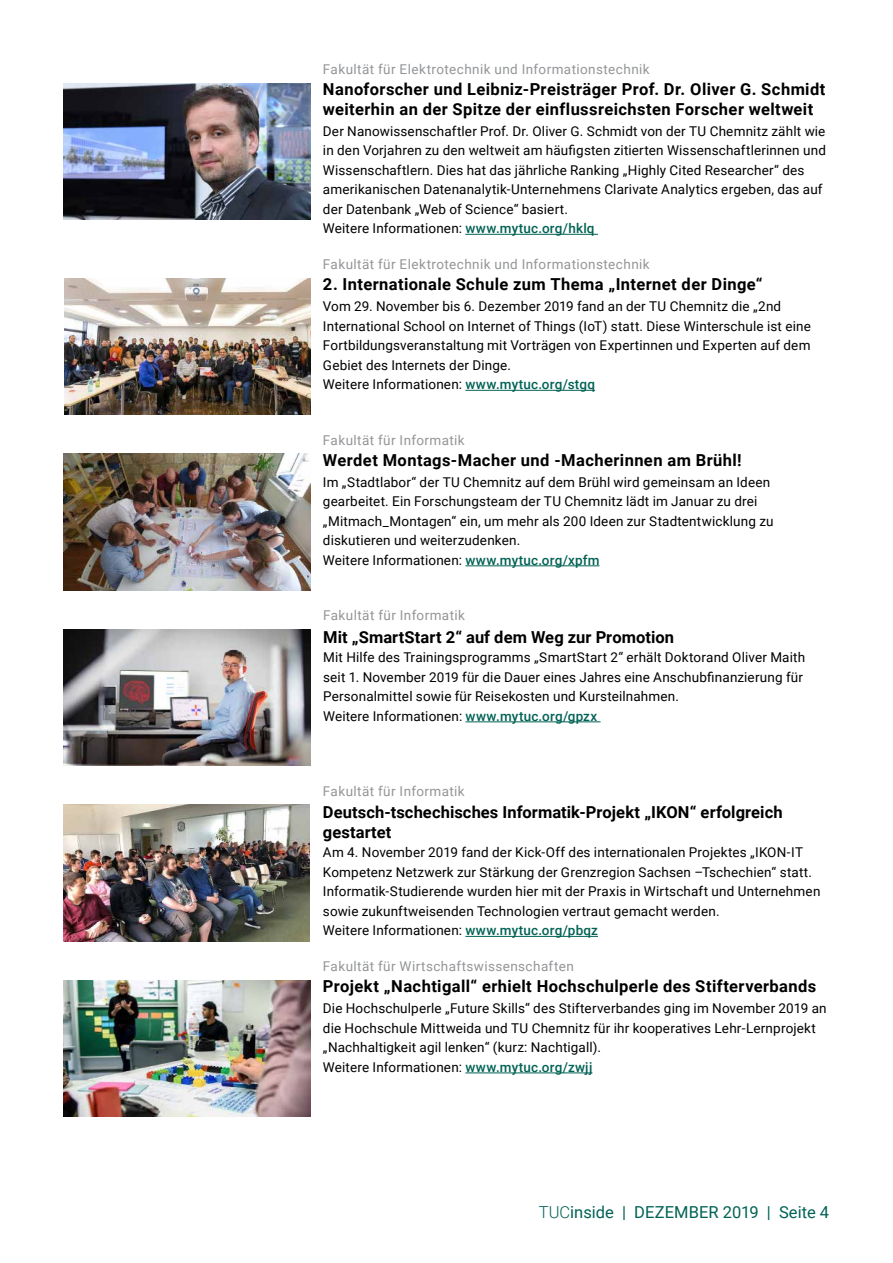
<style>
.page{position:relative;width:893px;height:1263px;background:#fff}
.page>*{position:absolute;margin:0;border:0;box-sizing:border-box;transform-origin:0 0}
.H3__Haupt-__Überschr{font:700 16.5px/19.5px "Roboto";letter-spacing:.025em;color:#000}
.Fließtext{font:700 16.5px/19.5px "Roboto";letter-spacing:.005em;color:#000}
.t1{font:16.5px "Roboto";color:#006254}
.Fließtext-2{font:13.5px/19.5px "Roboto";letter-spacing:.01em;color:#000}
.H5_Rubrik__Fakultät{font:13.5px "Roboto";letter-spacing:.03em;color:#939598}
.s1{font-weight:500;color:#006254}
.s2{font-weight:300}
</style>
<div class="page">
<hr style="left:465px;top:234px;width:133px;height:1px;background:#006254">
<hr style="left:465px;top:390px;width:130px;height:1px;background:#006254">
<hr style="left:465px;top:565px;width:134px;height:1px;background:#006254">
<img style="left:64px;top:83px;width:246px;height:137px">
<img style="left:64px;top:278px;width:246px;height:137px">
<img style="left:64px;top:454px;width:246px;height:136px">
<img style="left:64px;top:629px;width:246px;height:137px">
<img style="left:64px;top:805px;width:246px;height:136px">
<hr style="left:466px;top:721px;width:135px;height:1px;background:#006254">
<hr style="left:465px;top:936px;width:133px;height:1px;background:#006254">
<img style="left:64px;top:980px;width:246px;height:137px">
<hr style="left:465px;top:1072px;width:127px;height:1px;background:#006254">
<p class="H5_Rubrik__Fakultät" style="left:323px;top:60px;width:328px">Fakultät für Elektrotechnik und Informationstechnik</p>
<p class="H3__Haupt-__Überschr" style="left:323px;top:79px;width:504px">Nanoforscher und Leibniz-Preisträger Prof. Dr. Oliver G. Schmidt weiterhin an der Spitze der einflussreichsten Forscher weltweit</p>
<p class="Fließtext-2" style="left:323px;top:121px;width:504px">Der Nanowissenschaftler Prof. Dr. Oliver G. Schmidt von der TU Chemnitz zählt wie in den Vorjahren zu den weltweit am häufigsten zitierten Wissenschaftlerinnen und Wissenschaftlern. Dies hat das jährliche Ranking „Highly Cited Researcher“ des amerikanischen Datenanalytik-Unternehmens Clarivate Analytics ergeben, das auf der Datenbank „Web of Science“ basiert.<br>Weitere Informationen: <span class="s1">www.mytuc.org/hklq</span></p>
<p class="H5_Rubrik__Fakultät" style="left:323px;top:255px;width:328px">Fakultät für Elektrotechnik und Informationstechnik</p>
<p class="H3__Haupt-__Überschr" style="left:323px;top:274px;width:441px">2. Internationale Schule zum Thema „Internet der Dinge“</p>
<p class="Fließtext-2" style="left:323px;top:296px;width:489px">Vom 29. November bis 6. Dezember 2019 fand an der TU Chemnitz die „2nd International School on Internet of Things (IoT) statt. Diese Winterschule ist eine Fortbildungsveranstaltung mit Vorträgen von Expertinnen und Experten auf dem Gebiet des Internets der Dinge.<br>Weitere Informationen: <span class="s1">www.mytuc.org/stgq</span></p>
<p class="H5_Rubrik__Fakultät" style="left:323px;top:431px;width:143px">Fakultät für Informatik</p>
<p class="H3__Haupt-__Überschr" style="left:323px;top:450px;width:420px">Werdet Montags-Macher und -Macherinnen am Brühl!</p>
<p class="Fließtext-2" style="left:323px;top:472px;width:452px">Im „Stadtlabor“ der TU Chemnitz auf dem Brühl wird gemeinsam an Ideen gearbeitet. Ein Forschungsteam der TU Chemnitz lädt im Januar zu drei „Mitmach_Montagen“ ein, um mehr als 200 Ideen zur Stadtentwicklung zu diskutieren und weiterzudenken.<br>Weitere Informationen: <span class="s1">www.mytuc.org/xpfm</span></p>
<p class="H5_Rubrik__Fakultät" style="left:323px;top:606px;width:143px">Fakultät für Informatik</p>
<p class="Fließtext" style="left:323px;top:627px;width:352px">Mit „SmartStart 2“ auf dem Weg zur Promotion</p>
<p class="Fließtext-2" style="left:323px;top:647px;width:483px">Mit Hilfe des Trainingsprogramms „SmartStart 2“ erhält Doktorand Oliver Maith seit 1. November 2019 für die Dauer eines Jahres eine Anschubfinanzierung für Personalmittel sowie für Reisekosten und Kursteilnahmen.<br>Weitere Informationen: <span class="s1">www.mytuc.org/gpzx</span></p>
<p class="H5_Rubrik__Fakultät" style="left:323px;top:782px;width:143px">Fakultät für Informatik</p>
<p class="Fließtext" style="left:323px;top:802px;width:461px">Deutsch-tschechisches Informatik-Projekt „IKON“ erfolgreich gestartet</p>
<p class="Fließtext-2" style="left:323px;top:842px;width:499px">Am 4. November 2019 fand der Kick-Off des internationalen Projektes „IKON-IT Kompetenz Netzwerk zur Stärkung der Grenzregion Sachsen –Tschechien“ statt.<br>Informatik-Studierende wurden hier mit der Praxis in Wirtschaft und Unternehmen sowie zukunftweisenden Technologien vertraut gemacht werden.<br>Weitere Informationen: <span class="s1">www.mytuc.org/pbqz</span></p>
<p class="H5_Rubrik__Fakultät" style="left:323px;top:957px;width:252px">Fakultät für Wirtschaftswissenschaften</p>
<p class="H3__Haupt-__Überschr" style="left:323px;top:976px;width:495px">Projekt „Nachtigall“ erhielt Hochschulperle des Stifterverbands</p>
<p class="Fließtext-2" style="left:323px;top:998px;width:505px">Die Hochschulperle „Future Skills“ des Stifterverbandes ging im November 2019 an die Hochschule Mittweida und TU Chemnitz für ihr kooperatives Lehr-Lernprojekt „Nachhaltigkeit agil lenken“ (kurz: Nachtigall).<br>Weitere Informationen: <span class="s1">www.mytuc.org/zwjj</span></p>
<p class="t1" style="left:539px;top:1201px;width:292px"><span class="s2">TUC</span>inside | DEZEMBER 2019 | Seite 4</p>
</div>
